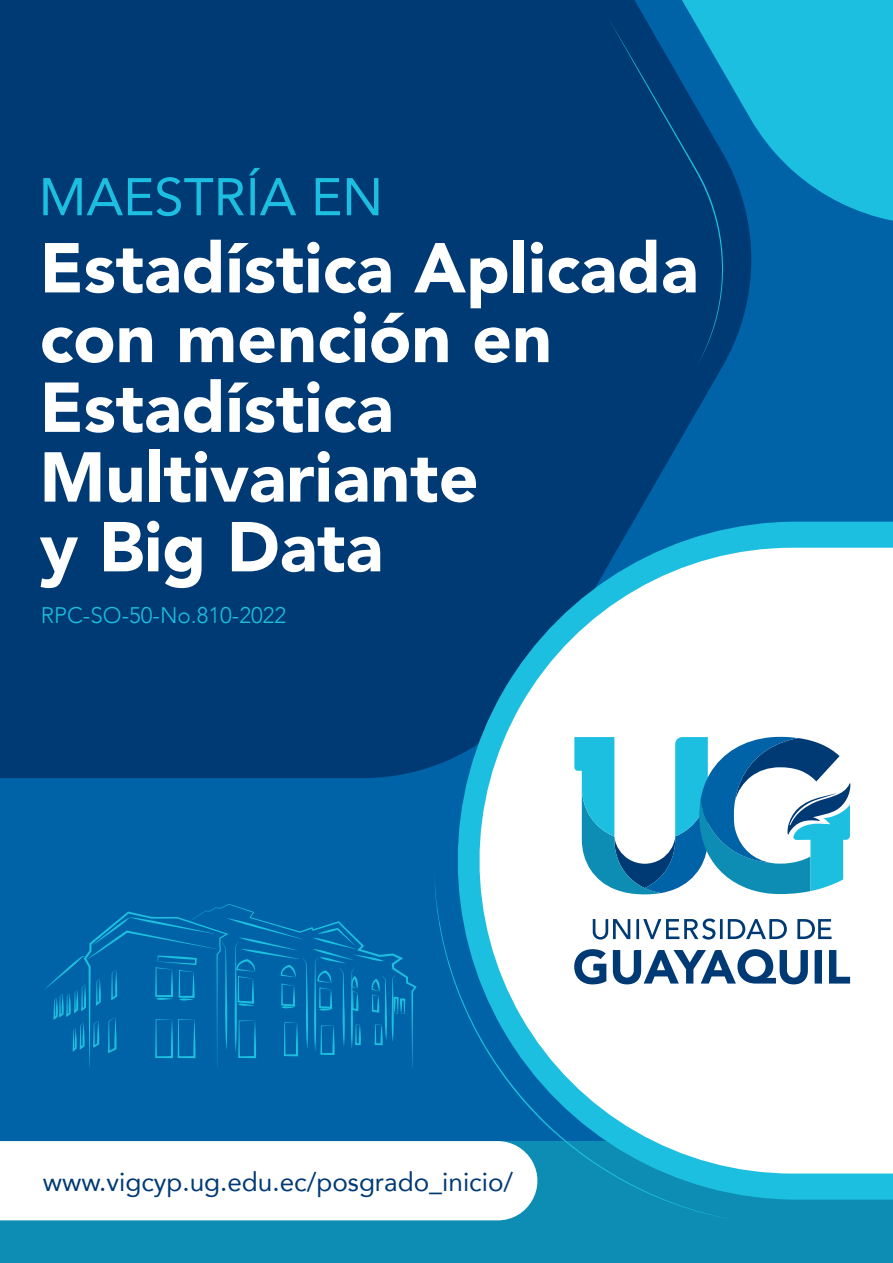
<style>
.page{position:relative;width:893px;height:1263px;background:#0062a7}
.page>*{position:absolute;margin:0;border:0;box-sizing:border-box;transform-origin:0 0}
.t1{font:900 69.75px/69.8px "Avenir LT Std";color:#fff}
.t2{font:52.5px "Avenir";color:#1cbfdf}
.t3{font:26.1px "Avenir";color:#003a75}
.t4{font:300 22.5px "Avenir";color:#1cbfdf}
</style>
<div class="page">
<div style="left:0;top:1141px;width:893px;height:122px;background:#0d8db3"></div>
<svg style="left:761px;top:0;width:132px;height:221px;background:#18b1d7"></svg>
<div style="left:0;top:0;width:761px;height:778px;background:#003a75"></div>
<svg style="left:443px;top:522px;width:450px;height:677px"></svg>
<svg style="left:466px;top:548px;width:427px;height:625px;background:#d1e3ec"></svg>
<div style="left:0;top:1141px;width:434px;height:79px;background:#fff"></div>
<svg style="left:44px;top:904px;width:373px;height:163px"></svg>
<svg style="left:608px;top:17px;width:122px;height:350px;background:#01437e"></svg>
<svg style="left:434px;top:870px;width:303px;height:350px;fill:#fff"></svg>
<svg style="left:574px;top:737px;width:277px;height:157px;background:#7bbdd6"></svg>
<svg style="left:593px;top:919px;width:37px;height:20px"></svg>
<svg style="left:636px;top:918px;width:151px;height:21px;background:#abbed1"></svg>
<svg style="left:797px;top:919px;width:35px;height:20px"></svg>
<svg style="left:574px;top:949px;width:32px;height:35px"></svg>
<svg style="left:613px;top:949px;width:195px;height:35px;background:#84a0bc"></svg>
<svg style="left:815px;top:950px;width:7px;height:33px"></svg>
<svg style="left:829px;top:950px;width:21px;height:33px"></svg>
<p class="t2" style="left:39px;top:155px;width:346px">MAESTRÍA EN</p>
<p class="t1" style="left:40px;top:233px;width:660px">Estadística Aplicada con mención en<br>Estadística<br>Multivariante<br>y Big Data</p>
<p class="t4" style="left:41px;top:602px;width:247px">RPC-SO-50-No.810-2022</p>
<p class="t3" style="left:43px;top:1160px;width:472px">www.vigcyp.ug.edu.ec/posgrado_inicio/</p>
</div>
